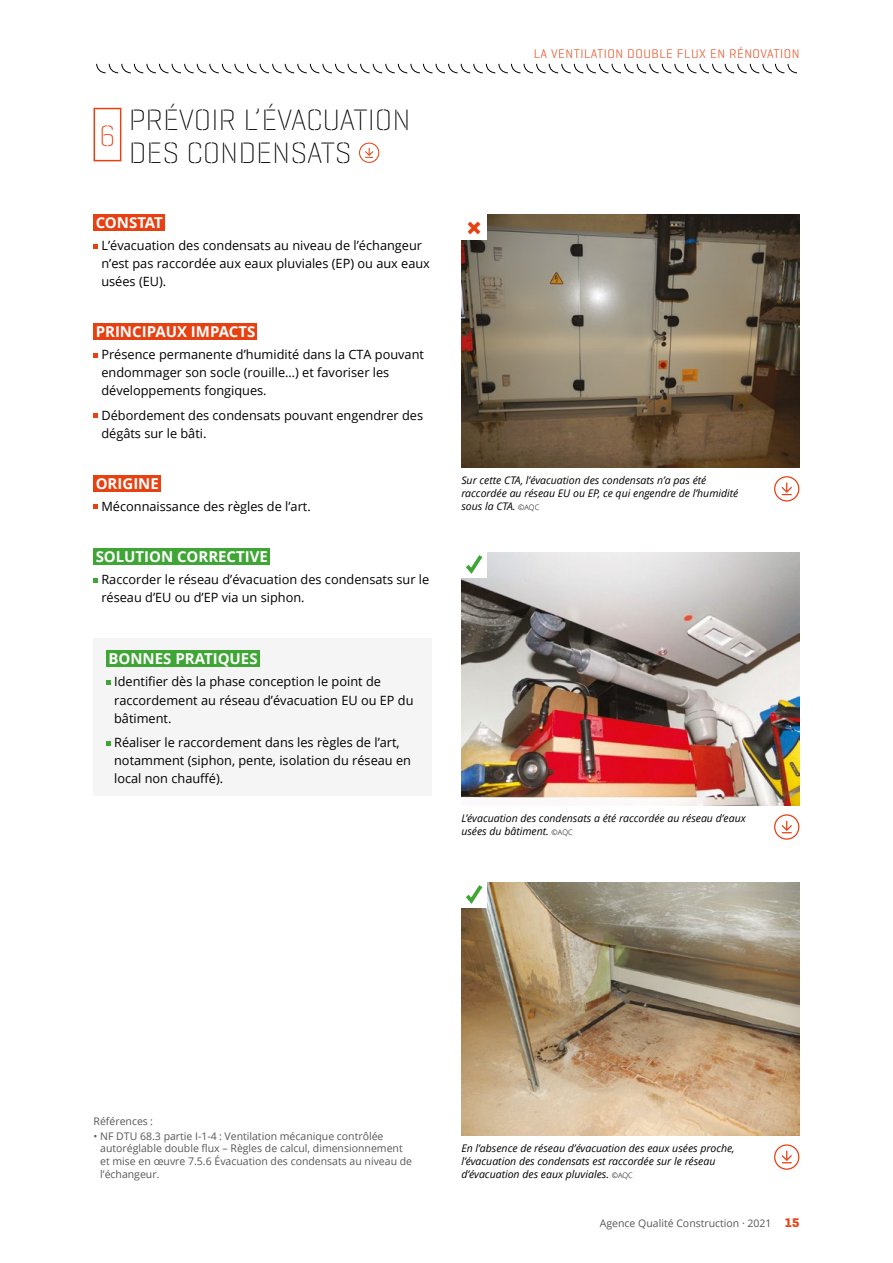
<style>
.page{position:relative;width:893px;height:1263px;background:#fff}
.page>*{position:absolute;margin:0;border:0;box-sizing:border-box;transform-origin:0 0}
.t1{font:30px/33px "Geogrotesque Stencil B Ul";color:#000}
.t2{font:30px "Geogrotesque Stencil B Ul";color:#e74011}
.t3{font:800 28.5px "Open Sans";color:#e74011}
.t4{font:700 15px "Open Sans";color:#fff}
.t5{font:12.75px/18px "Open Sans";color:#000}
.t6{font:12.75px "Geogrotesque Stencil A Lg";letter-spacing:.04em;color:#e74011}
.t7{font:italic 10.5px/12.8px "Open Sans";color:#000}
.t8{font:10.5px/12.8px "Open Sans";color:#575756}
.s1{font-weight:300;font-style:normal;font-size:7.5px}
.s2{font-family:"Geogrotesque Stencil A";font-weight:700;font-size:12.75px;color:#e74011}
</style>
<div class="page">
<div style="left:94px;top:108px;width:27px;height:53px;border:2px solid #e74011"></div>
<svg style="left:359px;top:143px;width:20px;height:20px"></svg>
<div style="left:94px;top:214px;width:71px;height:17px;background:#e74011"></div>
<div style="left:94px;top:323px;width:163px;height:17px;background:#e74011"></div>
<div style="left:94px;top:475px;width:67px;height:16px;background:#e74011"></div>
<div style="left:94px;top:548px;width:176px;height:17px;background:#3fa535"></div>
<svg style="left:94px;top:244px;width:4px;height:4px"></svg>
<svg style="left:94px;top:353px;width:4px;height:5px"></svg>
<svg style="left:94px;top:413px;width:4px;height:5px"></svg>
<svg style="left:94px;top:505px;width:4px;height:4px"></svg>
<svg style="left:94px;top:578px;width:4px;height:4px"></svg>
<div style="left:94px;top:638px;width:338px;height:158px;background:#f6f5f6"></div>
<div style="left:106px;top:651px;width:154px;height:16px;background:#3fa535"></div>
<svg style="left:106px;top:680px;width:5px;height:5px"></svg>
<svg style="left:106px;top:741px;width:5px;height:4px"></svg>
<img style="left:461px;top:214px;width:338px;height:254px">
<div style="left:461px;top:214px;width:26px;height:26px;background:#fff"></div>
<svg style="left:774px;top:476px;width:25px;height:25px"></svg>
<svg style="left:774px;top:814px;width:25px;height:26px"></svg>
<svg style="left:774px;top:1144px;width:25px;height:26px"></svg>
<img style="left:461px;top:552px;width:338px;height:254px">
<img style="left:461px;top:882px;width:338px;height:254px">
<div style="left:461px;top:552px;width:26px;height:26px;background:#fff"></div>
<svg style="left:466px;top:555px;width:17px;height:19px"></svg>
<div style="left:461px;top:882px;width:26px;height:26px;background:#fff"></div>
<svg style="left:466px;top:885px;width:17px;height:19px"></svg>
<svg style="left:97px;top:64px;width:700px;height:10px"></svg>
<h1 class="t2" style="left:100px;top:117px;width:17px">6</h1>
<h1 class="t1" style="left:129px;top:103px;width:283px">PRÉVOIR L’ÉVACUATION<br>DES CONDENSATS</h1>
<p class="t4" style="left:96px;top:212px;width:69px">CONSTAT</p>
<p class="t5" style="left:101px;top:236px;width:330px">L’évacuation des condensats au niveau de l’échangeur n’est pas raccordée aux eaux pluviales (EP) ou aux eaux usées (EU).</p>
<p class="t4" style="left:96px;top:321px;width:161px">PRINCIPAUX IMPACTS</p>
<p class="t5" style="left:101px;top:345px;width:324px">Présence permanente d’humidité dans la CTA pouvant endommager son socle (rouille…) et favoriser les développements fongiques.</p>
<p class="t5" style="left:101px;top:406px;width:323px">Débordement des condensats pouvant engendrer des dégâts sur le bâti.</p>
<p class="t4" style="left:96px;top:472px;width:65px">ORIGINE</p>
<p class="t5" style="left:101px;top:497px;width:211px">Méconnaissance des règles de l’art.</p>
<p class="t4" style="left:96px;top:546px;width:174px">SOLUTION CORRECTIVE</p>
<p class="t5" style="left:101px;top:570px;width:329px">Raccorder le réseau d’évacuation des condensats sur le réseau d’EU ou d’EP via un siphon.</p>
<p class="t4" style="left:108px;top:648px;width:151px">BONNES PRATIQUES</p>
<p class="t5" style="left:114px;top:672px;width:301px">Identifier dès la phase conception le point de raccordement au réseau d’évacuation EU ou EP du bâtiment.</p>
<p class="t5" style="left:114px;top:733px;width:298px">Réaliser le raccordement dans les règles de l’art, notamment (siphon, pente, isolation du réseau en local non chauffé).</p>
<p class="t6" style="left:534px;top:46px;width:267px">LA VENTILATION DOUBLE FLUX EN RÉNOVATION</p>
<h2 class="t3" style="left:466px;top:206px;width:18px">×</h2>
<p class="t7" style="left:461px;top:474px;width:279px">Sur cette CTA, l’évacuation des condensats n’a pas été raccordée au réseau EU ou EP, ce qui engendre de l’humidité sous la CTA. <span class="s1">©AQC</span></p>
<p class="t7" style="left:461px;top:812px;width:286px">L’évacuation des condensats a été raccordée au réseau d’eaux usées du bâtiment. <span class="s1">©AQC</span></p>
<p class="t8" style="left:94px;top:1114px;width:61px">Références :</p>
<p class="t8" style="left:100px;top:1129px;width:313px;text-indent:-7px">• NF DTU 68.3 partie I-1-4 : Ventilation mécanique contrôlée autoréglable double flux – Règles de calcul, dimensionnement et mise en œuvre 7.5.6 Évacuation des condensats au niveau de l’échangeur.</p>
<p class="t7" style="left:461px;top:1142px;width:275px">En l’absence de réseau d’évacuation des eaux usées proche, l’évacuation des condensats est raccordée sur le réseau d’évacuation des eaux pluviales. <span class="s1">©AQC</span></p>
<p class="t8" style="left:600px;top:1216px;width:201px">Agence Qualité Construction · 2021 <span class="s2">15</span></p>
</div>
